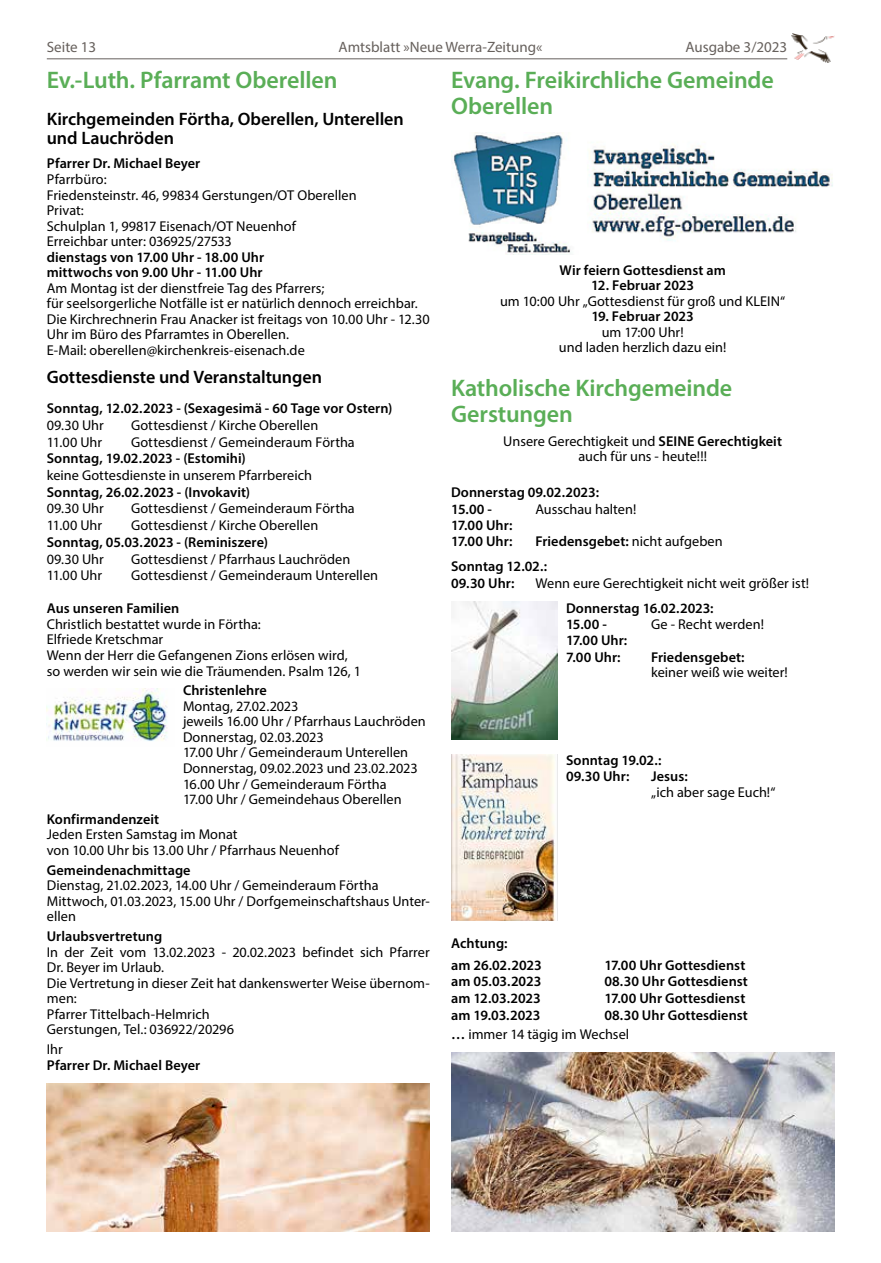
<style>
.page{position:relative;width:881px;height:1263px;background:#fff}
.page>*{position:absolute;margin:0;border:0;box-sizing:border-box;transform-origin:0 0}
.t1{font:600 24px/26.1px "Myriad Pro";letter-spacing:-.005em;color:#5aae57}
.t2{font:600 18px/19.6px "Myriad Pro";letter-spacing:-.005em;color:#000}
.t3{font:15px "Myriad Pro";color:#66605c}
.t4{font:14.25px/15.6px "Myriad Pro";color:#000}
.t5{font:600 14.25px/16px "Myriad Pro";letter-spacing:.005em;color:#000}
.s1{font-weight:600}
.s2{font-weight:400}
</style>
<div class="page">
<hr style="left:47px;top:58px;width:740px;height:1px;background:#66605c">
<img style="left:791px;top:33px;width:42px;height:30px">
<img style="left:451px;top:133px;width:382px;height:122px">
<img style="left:451px;top:602px;width:106px;height:138px">
<img style="left:451px;top:754px;width:105px;height:167px">
<img style="left:47px;top:689px;width:121px;height:52px">
<img style="left:451px;top:1052px;width:382px;height:179px">
<img style="left:47px;top:1083px;width:382px;height:148px">
<p class="t3" style="left:47px;top:37px;width:51px">Seite 13</p>
<p class="t3" style="left:338px;top:37px;width:205px">Amtsblatt »Neue Werra-Zeitung«</p>
<p class="t3" style="left:685px;top:37px;width:103px">Ausgabe 3/2023</p>
<h1 class="t1" style="left:451px;top:66px;width:324px">Evang. Freikirchliche Gemeinde<br>Oberellen</h1>
<h1 class="t1" style="left:47px;top:66px;width:292px">Ev.-Luth. Pfarramt Oberellen</h1>
<p class="t2" style="left:47px;top:108px;width:358px">Kirchgemeinden Förtha, Oberellen, Unterellen und Lauchröden</p>
<p class="t5" style="left:47px;top:155px;width:155px">Pfarrer Dr. Michael Beyer</p>
<p class="t4" style="left:47px;top:171px;width:311px">Pfarrbüro:<br>Friedensteinstr. 46, 99834 Gerstungen/OT Oberellen<br>Privat:<br>Schulplan 1, 99817 Eisenach/OT Neuenhof<br>Erreichbar unter: 036925/27533</p>
<p class="t5" style="left:47px;top:249px;width:219px;line-height:15.6px">dienstags von 17.00 Uhr - 18.00 Uhr mittwochs von 9.00 Uhr - 11.00 Uhr</p>
<p class="t4" style="left:47px;top:280px;width:384px">Am Montag ist der dienstfreie Tag des Pfarrers;<br>für seelsorgerliche Notfälle ist er natürlich dennoch erreichbar.<br>Die Kirchrechnerin Frau Anacker ist freitags von 10.00 Uhr - 12.30<br>Uhr im Büro des Pfarramtes in Oberellen.<br>E-Mail: oberellen@kirchenkreis-eisenach.de</p>
<p class="t2" style="left:47px;top:367px;width:276px">Gottesdienste und Veranstaltungen</p>
<p class="t5" style="left:47px;top:400px;width:347px">Sonntag, 12.02.2023 - (Sexagesimä - 60 Tage vor Ostern)</p>
<p class="t4" style="left:47px;top:417px;width:58px">09.30 Uhr</p>
<p class="t4" style="left:131px;top:417px;width:189px">Gottesdienst / Kirche Oberellen</p>
<p class="t4" style="left:47px;top:434px;width:57px">11.00 Uhr</p>
<p class="t4" style="left:131px;top:434px;width:225px">Gottesdienst / Gemeinderaum Förtha</p>
<p class="t5" style="left:47px;top:450px;width:200px">Sonntag, 19.02.2023 - (Estomihi)</p>
<p class="t4" style="left:47px;top:467px;width:266px">keine Gottesdienste in unserem Pfarrbereich</p>
<p class="t5" style="left:47px;top:484px;width:205px">Sonntag, 26.02.2023 - (Invokavit)</p>
<p class="t4" style="left:47px;top:501px;width:58px">09.30 Uhr</p>
<p class="t4" style="left:131px;top:501px;width:225px">Gottesdienst / Gemeinderaum Förtha</p>
<p class="t4" style="left:47px;top:517px;width:57px">11.00 Uhr</p>
<p class="t4" style="left:131px;top:517px;width:189px">Gottesdienst / Kirche Oberellen</p>
<p class="t5" style="left:47px;top:534px;width:223px">Sonntag, 05.03.2023 - (Reminiszere)</p>
<p class="t4" style="left:47px;top:551px;width:58px">09.30 Uhr</p>
<p class="t4" style="left:131px;top:551px;width:221px">Gottesdienst / Pfarrhaus Lauchröden</p>
<p class="t4" style="left:47px;top:567px;width:57px">11.00 Uhr</p>
<p class="t4" style="left:131px;top:567px;width:248px">Gottesdienst / Gemeinderaum Unterellen</p>
<p class="t5" style="left:47px;top:600px;width:134px">Aus unseren Familien</p>
<p class="t4" style="left:47px;top:616px;width:315px">Christlich bestattet wurde in Förtha:<br>Elfriede Kretschmar<br>Wenn der Herr die Gefangenen Zions erlösen wird, so werden wir sein wie die Träumenden. Psalm 126, 1</p>
<p class="t5" style="left:183px;top:682px;width:85px">Christenlehre</p>
<p class="t4" style="left:183px;top:698px;width:244px">Montag, 27.02.2023<br>jeweils 16.00 Uhr / Pfarrhaus Lauchröden<br>Donnerstag, 02.03.2023<br>17.00 Uhr / Gemeinderaum Unterellen<br>Donnerstag, 09.02.2023 und 23.02.2023<br>16.00 Uhr / Gemeinderaum Förtha<br>17.00 Uhr / Gemeindehaus Oberellen</p>
<p class="t5" style="left:47px;top:811px;width:114px">Konfirmandenzeit</p>
<p class="t4" style="left:47px;top:826px;width:293px">Jeden Ersten Samstag im Monat<br>von 10.00 Uhr bis 13.00 Uhr / Pfarrhaus Neuenhof</p>
<p class="t5" style="left:47px;top:861px;width:145px">Gemeindenachmittage</p>
<p class="t4" style="left:47px;top:877px;width:384px">Dienstag, 21.02.2023, 14.00 Uhr / Gemeinderaum Förtha<br>Mittwoch, 01.03.2023, 15.00 Uhr / Dorfgemeinschaftshaus Unter&shy;ellen</p>
<p class="t5" style="left:47px;top:928px;width:117px">Urlaubsvertretung</p>
<p class="t4" style="left:47px;top:944px;width:384px">In der Zeit vom 13.02.2023 - 20.02.2023 befindet sich Pfarrer Dr. Beyer im Urlaub.<br>Die Vertretung in dieser Zeit hat dankenswerter Weise übernom&shy;men:<br>Pfarrer Tittelbach-Helmrich<br>Gerstungen, Tel.: 036922/20296</p>
<p class="t4" style="left:47px;top:1041px;width:17px">Ihr</p>
<p class="t5" style="left:47px;top:1056px;width:155px">Pfarrer Dr. Michael Beyer</p>
<p class="t5" style="left:559px;top:261px;width:168px">Wir feiern Gottesdienst am</p>
<p class="t5" style="left:591px;top:277px;width:104px">12. Februar 2023</p>
<p class="t4" style="left:500px;top:293px;width:286px">um 10:00 Uhr „Gottesdienst für groß und KLEIN“</p>
<p class="t5" style="left:591px;top:308px;width:104px">19. Februar 2023</p>
<p class="t4" style="left:558px;top:324px;width:169px;text-align:center">um 17:00 Uhr!<br>und laden herzlich dazu ein!</p>
<h1 class="t1" style="left:451px;top:374px;width:282px">Katholische Kirchgemeinde<br>Gerstungen</h1>
<p class="t4" style="left:503px;top:433px;width:280px;text-align:center">Unsere Gerechtigkeit und <span class="s1">SEINE Gerechtigkeit </span>auch für uns - heute!!!</p>
<p class="t5" style="left:451px;top:484px;width:149px">Donnerstag 09.02.2023:<br>15.00 -<br>17.00 Uhr:</p>
<p class="t4" style="left:535px;top:501px;width:102px">Ausschau halten!</p>
<p class="t5" style="left:451px;top:529px;width:273px;line-height:24.8px;text-indent:84px">Friedensgebet: <span class="s2">nicht aufgeben<br></span>Sonntag 12.02.:</p>
<p class="t5" style="left:451px;top:575px;width:65px">09.30 Uhr:</p>
<p class="t4" style="left:535px;top:575px;width:275px">Wenn eure Gerechtigkeit nicht weit größer ist!</p>
<p class="t5" style="left:566px;top:599px;width:149px">Donnerstag 16.02.2023:<br>15.00 -<br>17.00 Uhr:</p>
<p class="t5" style="left:451px;top:533px;width:63px">17.00 Uhr:</p>
<p class="t4" style="left:651px;top:616px;width:114px">Ge - Recht werden!</p>
<p class="t5" style="left:566px;top:648px;width:56px">7.00 Uhr:</p>
<p class="t5" style="left:651px;top:648px;width:95px">Friedensgebet:</p>
<p class="t4" style="left:651px;top:664px;width:138px">keiner weiß wie weiter!</p>
<p class="t5" style="left:566px;top:751px;width:97px;line-height:16.6px">Sonntag 19.02.:<br>09.30 Uhr:</p>
<p class="t5" style="left:651px;top:768px;width:38px">Jesus:</p>
<p class="t4" style="left:651px;top:784px;width:126px">„ich aber sage Euch!“</p>
<p class="t5" style="left:451px;top:932px;width:92px;line-height:21.8px">Achtung:<br>am 26.02.2023</p>
<p class="t5" style="left:604px;top:956px;width:142px">17.00 Uhr Gottesdienst</p>
<p class="t5" style="left:451px;top:973px;width:92px">am 05.03.2023</p>
<p class="t5" style="left:604px;top:973px;width:145px">08.30 Uhr Gottesdienst</p>
<p class="t5" style="left:451px;top:990px;width:91px">am 12.03.2023</p>
<p class="t5" style="left:604px;top:990px;width:142px">17.00 Uhr Gottesdienst</p>
<p class="t5" style="left:451px;top:1006px;width:91px">am 19.03.2023</p>
<p class="t5" style="left:451px;top:1005px;width:298px;line-height:18.9px;text-indent:153px">08.30 Uhr Gottesdienst … <span class="s2">immer 14 tägig im Wechsel</span></p>
</div>
